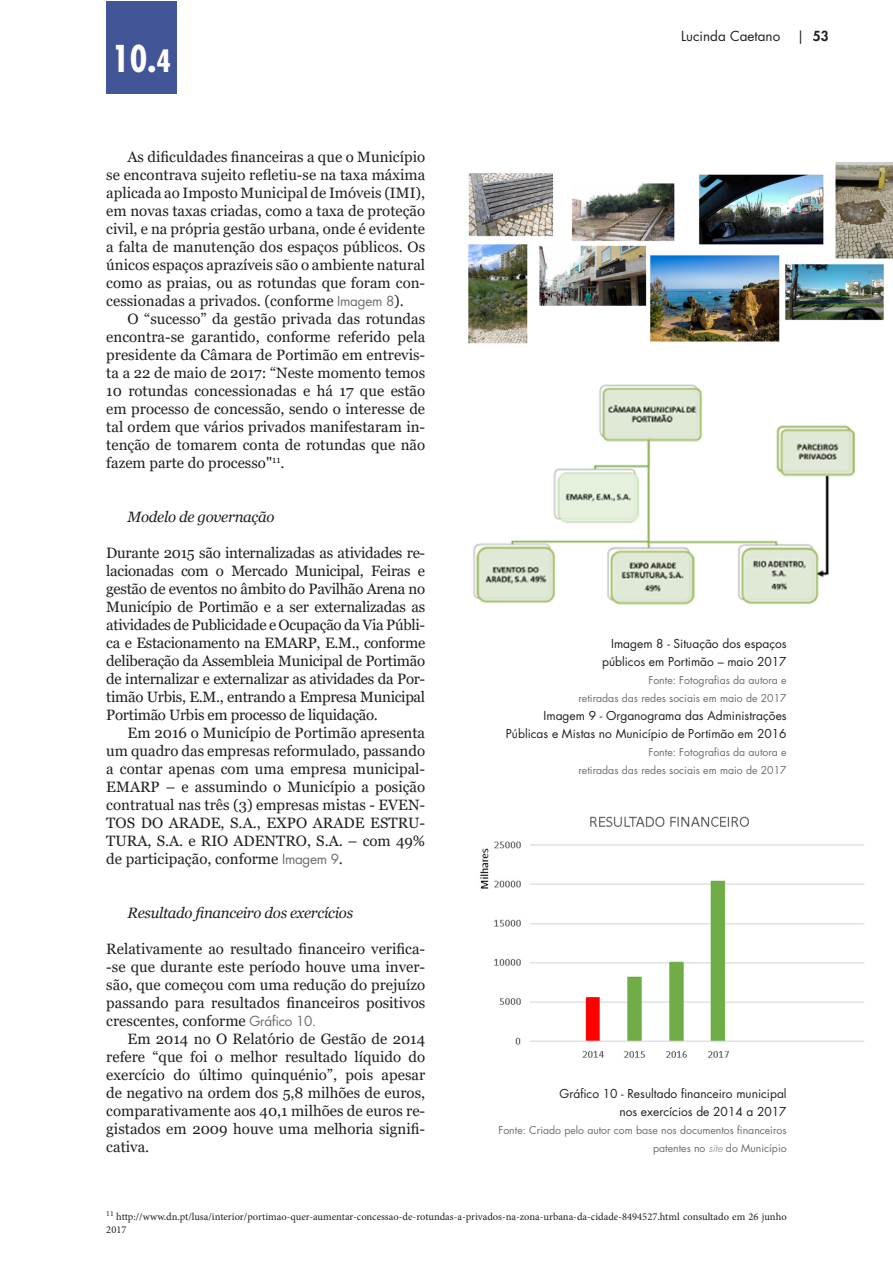
<style>
.page{position:relative;width:893px;height:1263px;background:#fff}
.page>*{position:absolute;margin:0;border:0;box-sizing:border-box;transform-origin:0 0}
.t1{font:700 condensed 36px "Futura Std";color:#fff}
.t2{font:15px/18px "Georgia";color:#231f20;text-align:justify}
.t3{font:italic 15px "Georgia";letter-spacing:-.02em;color:#231f20}
.t4{font:13.5px "Futura Std";color:#231f20}
.t5{font:12px/18px "Futura Std";color:#231f20;text-align:right}
.t6{font:10.5px/18px "Futura Std";color:#6b6d6e;text-align:right}
.t7{font:10.5px/12.6px "Minion Pro";color:#231f20}
.s1{font-size:30px}
.s2{font-family:"Futura Std";font-size:13.5px;color:#6b6d6e}
.s3{font-weight:800}
.s4{font-weight:300;font-style:italic}
</style>
<div class="page">
<div style="left:106px;top:1px;width:71px;height:93px;background:#425597"></div>
<img style="left:468px;top:162px;width:425px;height:182px">
<img style="left:473px;top:384px;width:383px;height:221px">
<img style="left:480px;top:816px;width:384px;height:242px">
<h1 class="t1" style="left:112px;top:37px;width:60px">10.<span class="s1">4</span></h1>
<p class="t2" style="left:106px;top:148px;width:320px;text-indent:21px">As dificuldades financeiras a que o Município se encontrava sujeito refletiu-se na taxa máxima aplicada ao Imposto Municipal de Imóveis (IMI), em novas taxas criadas, como a taxa de proteção civil, e na própria gestão urbana, onde é evidente a falta de manutenção dos espaços públicos. Os únicos espaços aprazíveis são o ambiente natural como as praias, ou as rotundas que foram con&shy;cessionadas a privados. (conforme <span class="s2">Imagem 8</span>).</p>
<p class="t2" style="left:106px;top:310px;width:320px;text-indent:21px">O “sucesso” da gestão privada das rotundas encontra-se garantido, conforme referido pela presidente da Câmara de Portimão em entrevis&shy;ta a 22 de maio de 2017: “Neste momento temos 10 rotundas concessionadas e há 17 que estão em processo de concessão, sendo o interesse de tal ordem que vários privados manifestaram in&shy;tenção de tomarem conta de rotundas que não fazem parte do processo"<sup>11</sup>.</p>
<p class="t3" style="left:128px;top:507px;width:148px">Modelo de governação</p>
<p class="t2" style="left:106px;top:544px;width:320px">Durante 2015 são internalizadas as atividades re&shy;lacionadas com o Mercado Municipal, Feiras e gestão de eventos no âmbito do Pavilhão Arena no Município de Portimão e a ser externalizadas as atividades de Publicidade e Ocupação da Via Públi&shy;ca e Estacionamento na EMARP, E.M., conforme deliberação da Assembleia Municipal de Portimão de internalizar e externalizar as atividades da Por&shy;timão Urbis, E.M., entrando a Empresa Municipal Portimão Urbis em processo de liquidação.</p>
<p class="t2" style="left:106px;top:724px;width:320px;text-indent:21px">Em 2016 o Município de Portimão apresenta um quadro das empresas reformulado, passando a contar apenas com uma empresa municipal-EMARP – e assumindo o Município a posição contratual nas três (3) empresas mistas - EVEN-TOS DO ARADE, S.A., EXPO ARADE ESTRU-TURA, S.A. e RIO ADENTRO, S.A. – com 49% de participação, conforme <span class="s2">Imagem 9</span>.</p>
<p class="t3" style="left:128px;top:903px;width:227px">Resultado financeiro dos exercícios</p>
<p class="t2" style="left:106px;top:940px;width:320px">Relativamente ao resultado financeiro verifica--se que durante este período houve uma inver&shy;são, que começou com uma redução do prejuízo passando para resultados financeiros positivos crescentes, conforme <span class="s2">Gráfico 10.</span></p>
<p class="t2" style="left:106px;top:1030px;width:320px;text-indent:21px">Em 2014 no O Relatório de Gestão de 2014 refere “que foi o melhor resultado líquido do exercício do último quinquénio”, pois apesar de negativo na ordem dos 5,8 milhões de euros, comparativamente aos 40,1 milhões de euros re&shy;gistados em 2009 houve uma melhoria signifi&shy;cativa.</p>
<p class="t4" style="left:681px;top:28px;width:149px">Lucinda Caetano | <span class="s3">53</span></p>
<p class="t5" style="left:602px;top:635px;width:186px">Imagem 8 - Situação dos espaços públicos em Portimão – maio 2017</p>
<p class="t6" style="left:578px;top:671px;width:210px">Fonte: Fotografias da autora e<br>retiradas das redes sociais em maio de 2017</p>
<p class="t5" style="left:506px;top:707px;width:282px">Imagem 9 - Organograma das Administrações<br>Públicas e Mistas no Município de Portimão em 2016</p>
<p class="t6" style="left:578px;top:743px;width:210px">Fonte: Fotografias da autora e<br>retiradas das redes sociais em maio de 2017</p>
<p class="t5" style="left:560px;top:1085px;width:229px">Gráfico 10 - Resultado financeiro municipal nos exercícios de 2014 a 2017</p>
<p class="t6" style="left:498px;top:1121px;width:290px">Fonte: Criado pelo autor com base nos documentos financeiros patentes no <span class="s4">site</span> do Município</p>
<p class="t7" style="left:106px;top:1211px;width:682px"><sup>11</sup> http://www.dn.pt/lusa/interior/portimao-quer-aumentar-concessao-de-rotundas-a-privados-na-zona-urbana-da-cidade-8494527.html consultado em 26 junho<br>2017</p>
</div>
